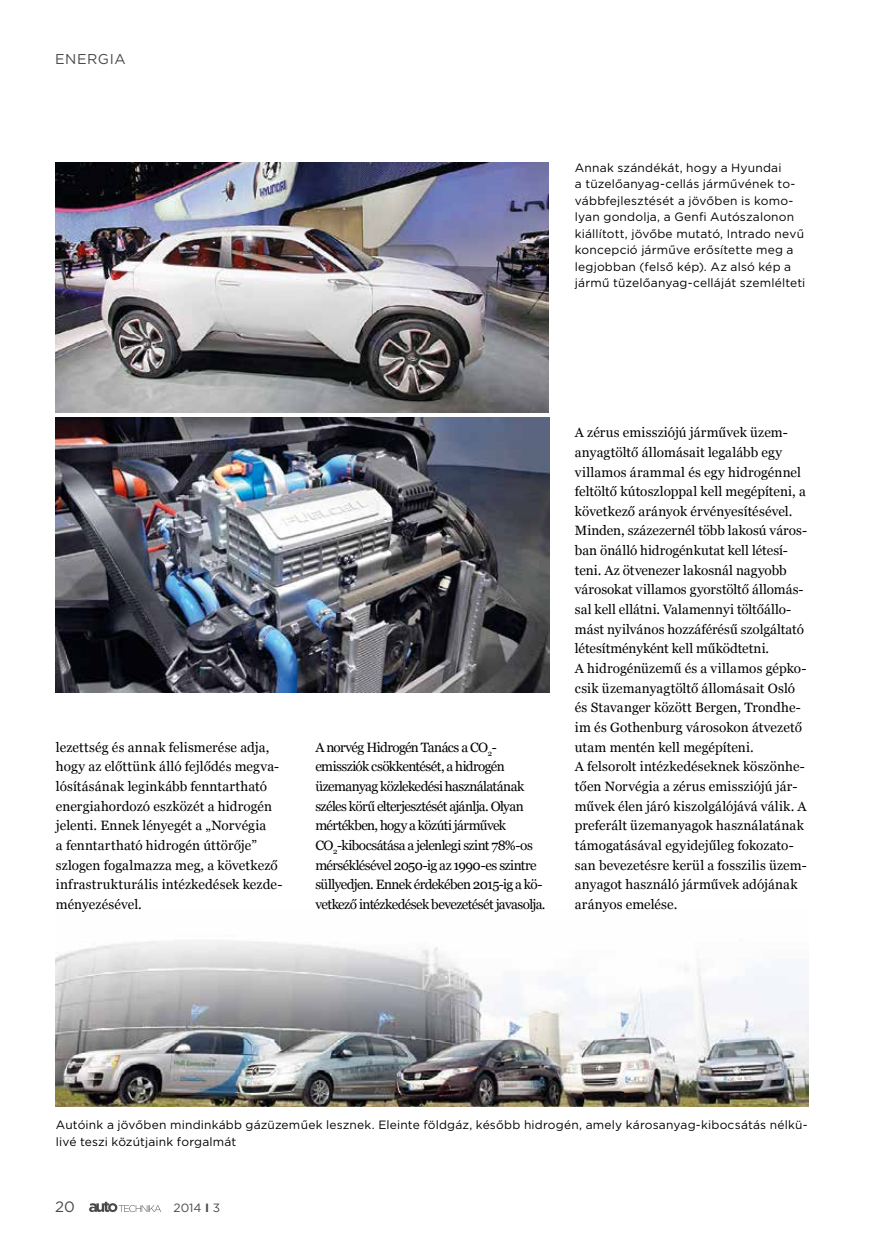
<style>
.page{position:relative;width:872px;height:1246px;background:#fff}
.page>*{position:absolute;margin:0;border:0;box-sizing:border-box;transform-origin:0 0}
.t1{font:15px "Gotham";color:#4a4a49}
.t2{font:14.25px "Gotham";letter-spacing:.03em;color:#4a4a49}
.t3{font:13.5px/19.6px "Georgia";color:#000}
.t4{font:13.5px/19.6px "Georgia";letter-spacing:-.045em;color:#000}
.t5{font:12px/16.5px "Gotham";letter-spacing:.015em;color:#000}
.t6{font:12px "Gotham";color:#4a4a49}
.s1{font-weight:700}
</style>
<div class="page">
<svg style="left:89px;top:1202px;width:72px;height:10px"></svg>
<img style="left:56px;top:940px;width:753px;height:166px">
<img style="left:56px;top:163px;width:493px;height:250px">
<img style="left:55px;top:418px;width:494px;height:275px">
<p class="t2" style="left:55px;top:50px;width:72px">ENERGIA</p>
<p class="t5" style="left:575px;top:159px;width:232px">Annak szándékát, hogy a Hyundai<br>a tüzelőanyag-cellás járművének to&shy;vábbfejlesztését a jövőben is komo&shy;lyan gondolja, a Genfi Autószalonon kiállított, jövőbe mutató, Intrado nevű koncepció járműve erősítette meg a legjobban (felső kép). Az alsó kép a jármű tüzelőanyag-celláját szemlélteti</p>
<p class="t3" style="left:56px;top:736px;width:228px">lezettség és annak felismerése adja, hogy az előttünk álló fejlődés megva&shy;lósításának leginkább fenntartható energiahordozó eszközét a hidrogén jelenti. Ennek lényegét a „Norvégia<br>a fenntartható hidrogén úttörője” szlogen fogalmazza meg, a következő infrastrukturális intézkedések kezde&shy;ményezésével.</p>
<p class="t4" style="left:315px;top:737px;width:232px">A norvég Hidrogén Tanács a CO<sub>2</sub>- emissziók csökkentését, a hidrogén üzemanyag közlekedési használatának széles körű elterjesztését ajánlja. Olyan mértékben, hogy a közúti járművek CO<sub>2</sub>-kibocsátása a jelenlegi szint 78%-os mérséklésével 2050-ig az 1990-es szintre süllyedjen. Ennek érdekében 2015-ig a kö&shy;vetkező intézkedések bevezetését javasolja.</p>
<p class="t3" style="left:575px;top:422px;width:234px">A zérus emissziójú járművek üzem&shy;anyagtöltő állomásait legalább egy villamos árammal és egy hidrogénnel feltöltő kútoszloppal kell megépíteni, a következő arányok érvényesítésével.<br>Minden, százezernél több lakosú város&shy;ban önálló hidrogénkutat kell létesí&shy;teni. Az ötvenezer lakosnál nagyobb városokat villamos gyorstöltő állomás&shy;sal kell ellátni. Valamennyi töltőállo&shy;mást nyilvános hozzáférésű szolgáltató létesítményként kell működtetni.<br>A hidrogénüzemű és a villamos gépko&shy;csik üzemanyagtöltő állomásait Osló és Stavanger között Bergen, Trondhe&shy;im és Gothenburg városokon átvezető utam mentén kell megépíteni.<br>A felsorolt intézkedéseknek köszönhe&shy;tően Norvégia a zérus emissziójú jár&shy;művek élen járó kiszolgálójává válik. A preferált üzemanyagok használatának támogatásával egyidejűleg fokozato&shy;san bevezetésre kerül a fosszilis üzem&shy;anyagot használó járművek adójának arányos emelése.</p>
<p class="t5" style="left:56px;top:1116px;width:753px">Autóink a jövőben mindinkább gázüzeműek lesznek. Eleinte földgáz, később hidrogén, amely károsanyag-kibocsátás nélkü&shy;livé teszi közútjaink forgalmát</p>
<p class="t1" style="left:55px;top:1197px;width:21px">20</p>
<p class="t6" style="left:173px;top:1200px;width:48px">2014 <span class="s1">I</span> 3</p>
</div>
